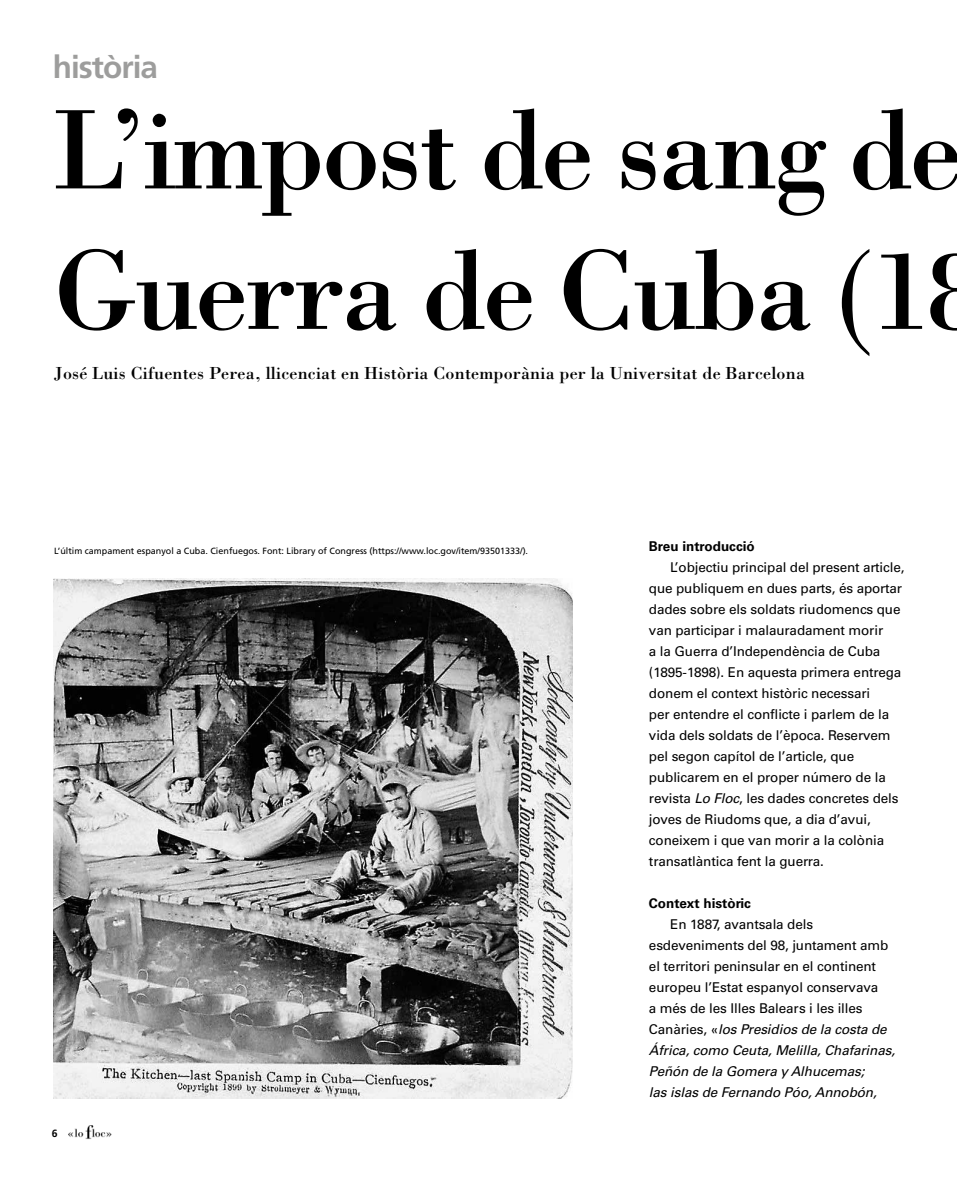
<style>
.page{position:relative;width:957px;height:1191px;background:#fff}
.page>*{position:absolute;margin:0;border:0;box-sizing:border-box;transform-origin:0 0}
.t1{font:117px/140.4px "Bodoni LT";letter-spacing:-.03em;color:#000}
.t2{font:700 31.5px "Frutiger";letter-spacing:-.03em;color:#9d9d9c}
.t3{font:18px "Bodoni";letter-spacing:.01em;color:#000}
.t4{font:13.5px/21px "Univers";letter-spacing:-.01em;color:#000}
.t5{font:700 13.5px "Univers";color:#000}
.t6{font:700 10.5px "Frutiger";color:#000}
.t7{font:9px "Frutiger";color:#000}
.s1{font-style:italic}
</style>
<div class="page">
<img style="left:69px;top:1125px;width:42px;height:14px">
<img style="left:54px;top:578px;width:519px;height:520px">
<h2 class="t2" style="left:53px;top:48px;width:107px">història</h2>
<h1 class="t1" style="left:53px;top:78px;width:933px">L’impost de sang de<br>Guerra de Cuba (18</h1>
<h3 class="t3" style="left:54px;top:362px;width:752px">José Luis Cifuentes Perea, llicenciat en Història Contemporània per la Universitat de Barcelona</h3>
<p class="t7" style="left:54px;top:546px;width:475px">L’últim campament espanyol a Cuba. Cienfuegos. Font: Library of Congress (https://www.loc.gov/item/93501333/).</p>
<p class="t6" style="left:52px;top:1127px;width:7px">6</p>
<p class="t5" style="left:649px;top:538px;width:107px">Breu introducció</p>
<p class="t4" style="left:649px;top:557px;width:257px;text-indent:21px">L’objectiu principal del present article, que publiquem en dues parts, és aportar dades sobre els soldats riudomencs que van participar i malauradament morir<br>a la Guerra d’Independència de Cuba (1895-1898). En aquesta primera entrega donem el context històric necessari<br>per entendre el conflicte i parlem de la vida dels soldats de l’època. Reservem pel segon capítol de l’article, que publicarem en el proper número de la revista <span class="s1">Lo Floc</span>, les dades concretes dels joves de Riudoms que, a dia d’avui, coneixem i que van morir a la colònia transatlàntica fent la guerra.</p>
<p class="t5" style="left:649px;top:895px;width:103px">Context històric</p>
<p class="t4" style="left:649px;top:914px;width:248px;text-indent:21px">En 1887, avantsala dels esdeveniments del 98, juntament amb el territori peninsular en el continent europeu l’Estat espanyol conservava<br>a més de les Illes Balears i les illes Canàries, «<span class="s1">los Presidios de la costa de África, como Ceuta, Melilla, Chafarinas, Peñón de la Gomera y Alhucemas;<br>las islas de Fernando Póo, Annobón,</span></p>
</div>
